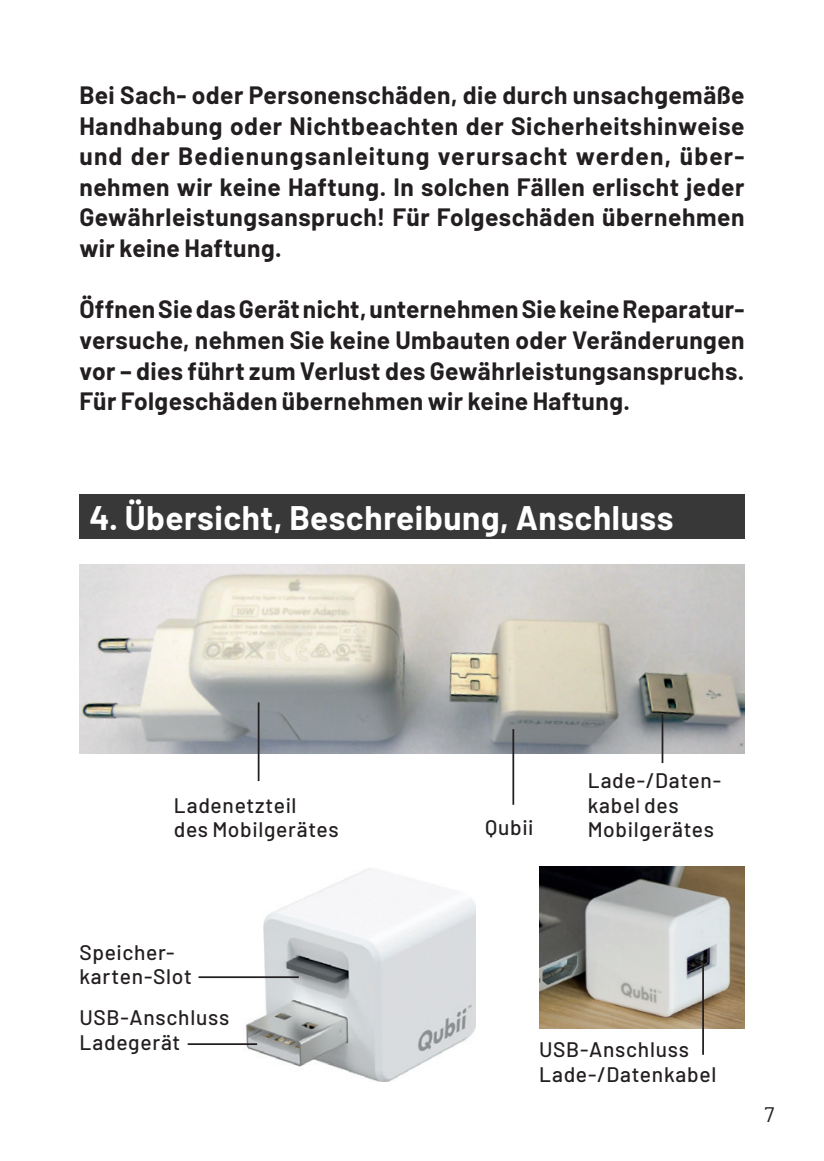
<style>
.page{position:relative;width:824px;height:1161px;background:#fff}
.page>*{position:absolute;margin:0;border:0;box-sizing:border-box;transform-origin:0 0}
.t1{font:700 33.25px "Barlow";letter-spacing:.015em;color:#fff}
.t2{font:700 24.5px/30.8px "Barlow";letter-spacing:.02em;color:#231f20;text-align:justify}
.t3{font:500 21px/24.5px "Barlow";letter-spacing:.035em;color:#231f20}
.t4{font:21px "Barlow";color:#231f20}
</style>
<div class="page">
<img style="left:539px;top:866px;width:205px;height:163px">
<div style="left:79px;top:495px;width:665px;height:44px;background:#383839"></div>
<img style="left:79px;top:565px;width:665px;height:189px">
<hr style="left:258px;top:702px;width:1px;height:79px;background:#231f20">
<hr style="left:512px;top:729px;width:2px;height:76px;background:#231f20">
<hr style="left:702px;top:964px;width:2px;height:91px;background:#231f20">
<hr style="left:661px;top:714px;width:2px;height:49px;background:#231f20">
<img style="left:243px;top:868px;width:232px;height:213px">
<hr style="left:198px;top:976px;width:101px;height:2px;background:#231f20">
<hr style="left:188px;top:1043px;width:69px;height:2px;background:#231f20">
<p class="t2" style="left:79px;top:78px;width:666px">Bei Sach- oder Personenschäden, die durch unsachgemäße Handhabung oder Nichtbeachten der Sicherheitshinweise und der Bedienungsanleitung verursacht werden, über&shy;nehmen wir keine Haftung. In solchen Fällen erlischt jeder Gewährleistungsanspruch! Für Folgeschäden übernehmen wir keine Haftung.</p>
<p class="t2" style="left:79px;top:292px;width:666px">Öffnen Sie das Gerät nicht, unternehmen Sie keine Reparatur&shy;versuche, nehmen Sie keine Umbauten oder Veränderungen vor – dies führt zum Verlust des Gewährleistungsanspruchs.<br>Für Folgeschäden übernehmen wir keine Haftung.</p>
<h1 class="t1" style="left:89px;top:493px;width:585px">4. Übersicht, Beschreibung, Anschluss</h1>
<p class="t3" style="left:174px;top:791px;width:166px">Ladenetzteil<br>des Mobilgerätes</p>
<p class="t3" style="left:79px;top:938px;width:114px">Speicher&shy;karten-Slot</p>
<p class="t3" style="left:79px;top:1004px;width:151px">USB-Anschluss<br>Ladegerät</p>
<p class="t3" style="left:485px;top:813px;width:50px">Qubii</p>
<p class="t3" style="left:587px;top:767px;width:135px">Lade-/Daten&shy;kabel des<br>Mobilgerätes</p>
<p class="t3" style="left:539px;top:1035px;width:179px">USB-Anschluss<br>Lade-/Datenkabel</p>
<p class="t4" style="left:764px;top:1099px;width:11px">7</p>
</div>
